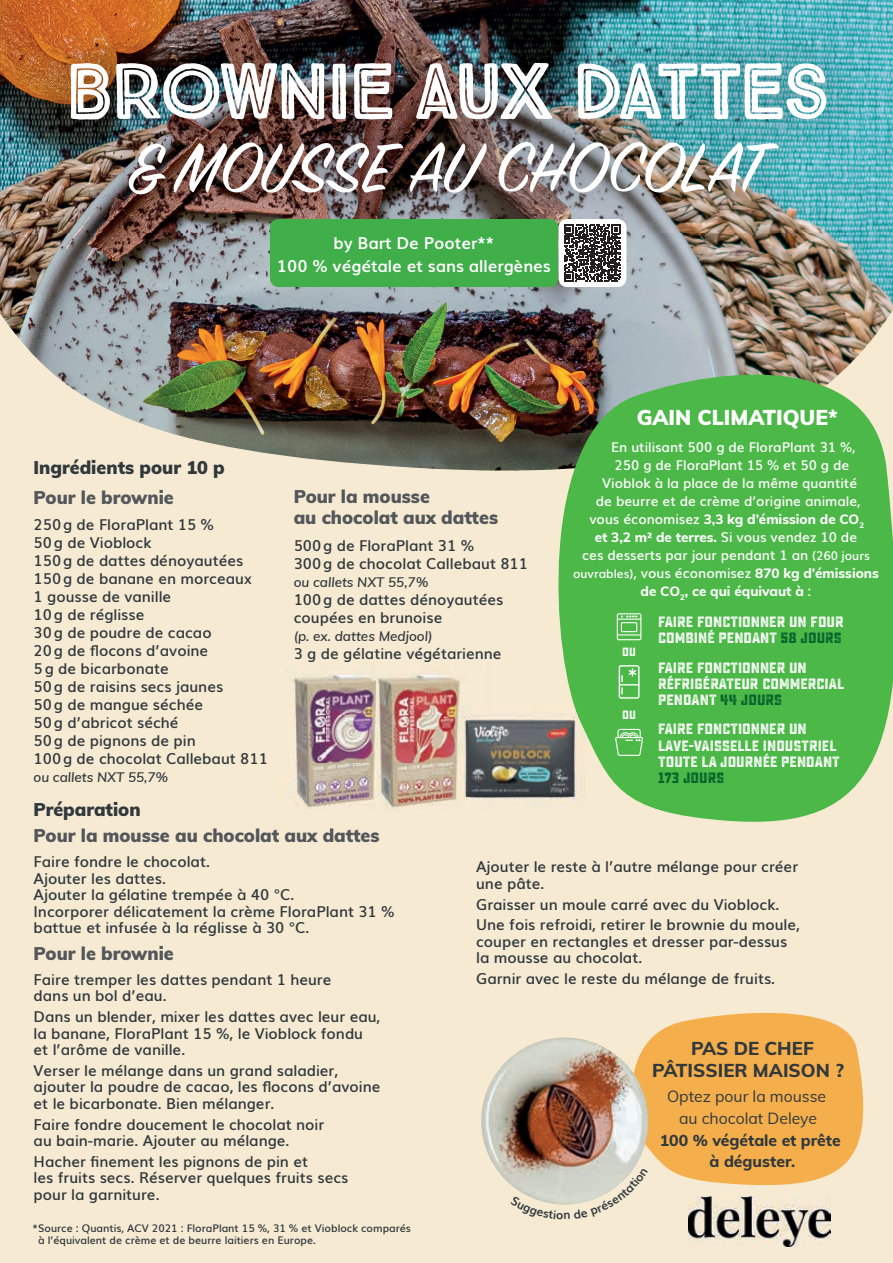
<style>
.page{position:relative;width:893px;height:1263px;background:#fff}
.page>*{position:absolute;margin:0;border:0;box-sizing:border-box;transform-origin:0 0}
.t1{font:79.5px "True North Inline Black W01";letter-spacing:-.06em;color:#fff}
.t2{font:77.4px "Sign Painter House Script";color:#fff}
.t3{font:900 21px "Muli";color:#fff}
.t4{font:800 18.6px/21.6px "Muli";color:#30383c;text-align:center}
.t5{font:900 18px/21px "Muli";color:#53575b}
.t6{font:900 18px "Muli";color:#30383c}
.t7{font:700 16.5px/23.5px "Muli";color:#fff;text-align:center}
.t8{font:15.75px/21.6px "Muli";color:#30383c;text-align:center}
.t9{font:800 15.75px/21.6px "Muli";color:#30383c;text-align:center}
.t10{font:600 15px/18px "Muli";color:#30383c}
.t11{font:14.85px/16.2px "Sucrose Bold Two";color:#fff}
.t12{font:14.85px "Sucrose Bold Two";color:#00612b}
.t13{font:600 13.5px "Muli";color:#fff}
.t14{font:800 13.5px "Muli";color:#fff}
.t15{font:italic 600 13.5px "Muli";color:#30383c}
.t16{font:12px "Sucrose Bold Two";color:#fff}
.t17{font:600 10.5px/12px "Muli";color:#30383c}
.s1{font-weight:600}
.s2{font-size:12px}
.s3{font-weight:600;font-size:12px}
.s4{color:#00612b}
</style>
<div class="page">
<div style="left:0;top:471px;width:893px;height:792px;background:#f6ead3"></div>
<img style="left:0;top:0;width:893px;height:471px">
<img style="left:30px;top:22px;width:835px;height:211px">
<div style="left:270px;top:219px;width:288px;height:68px;background:#40ae49;border-radius:9px"></div>
<div style="left:558px;top:219px;width:68px;height:68px;background:#fff;border-radius:9px"></div>
<svg style="left:564px;top:225px;width:57px;height:56px"></svg>
<img style="left:286px;top:667px;width:205px;height:48px">
<img style="left:286px;top:715px;width:169px;height:48px">
<img style="left:346px;top:811px;width:48px;height:1px">
<img style="left:407px;top:763px;width:84px;height:48px">
<img style="left:286px;top:763px;width:121px;height:48px">
<img style="left:455px;top:705px;width:82px;height:101px">
<svg style="left:617px;top:1004px;width:260px;height:185px;background:#f4bc6d"></svg>
<svg style="left:537px;top:353px;width:356px;height:479px;background:#67b75d"></svg>
<svg style="left:615px;top:729px;width:28px;height:27px"></svg>
<svg style="left:617px;top:613px;width:24px;height:27px"></svg>
<svg style="left:619px;top:665px;width:20px;height:34px"></svg>
<img style="left:481px;top:1037px;width:167px;height:167px;border-radius:84px">
<img style="left:688px;top:1196px;width:143px;height:50px">
<svg style="left:510px;top:1168px;width:138px;height:51px;background:#e2decd"></svg>
<h1 class="t1" style="left:65px;top:43px;width:767px">BROWNIE AUX DATTES</h1>
<h2 class="t2" style="left:126px;top:120px;width:645px">&amp; MOUSSE AU CHOCOLAT</h2>
<p class="t7" style="left:277px;top:230px;width:275px">by Bart De Pooter**<br>100 % végétale et sans allergènes</p>
<p class="t6" style="left:34px;top:454px;width:193px">Ingrédients pour 10 p</p>
<p class="t5" style="left:34px;top:486px;width:142px">Pour le brownie</p>
<p class="t10" style="left:34px;top:515px;width:236px">250 g de FloraPlant 15 %<br>50 g de Vioblock<br>150 g de dattes dénoyautées<br>150 g de banane en morceaux<br>1 gousse de vanille<br>10 g de réglisse<br>30 g de poudre de cacao<br>20 g de flocons d’avoine<br>5 g de bicarbonate<br>50 g de raisins secs jaunes<br>50 g de mangue séchée<br>50 g d’abricot séché<br>50 g de pignons de pin<br>100 g de chocolat Callebaut 811</p>
<p class="t15" style="left:34px;top:767px;width:136px">ou callets NXT 55,7%</p>
<p class="t5" style="left:294px;top:485px;width:206px">Pour la mousse<br>au chocolat aux dattes</p>
<p class="t10" style="left:294px;top:535px;width:236px">500 g de FloraPlant 31 %<br>300 g de chocolat Callebaut 811</p>
<p class="t15" style="left:294px;top:572px;width:136px">ou callets NXT 55,7%</p>
<p class="t10" style="left:294px;top:589px;width:211px">100 g de dattes dénoyautées coupées en brunoise</p>
<p class="t15" style="left:294px;top:626px;width:140px">(p. ex. dattes Medjool)</p>
<p class="t10" style="left:294px;top:643px;width:209px">3 g de gélatine végétarienne</p>
<h3 class="t3" style="left:637px;top:402px;width:203px">GAIN CLIMATIQUE*</h3>
<p class="t13" style="left:611px;top:436px;width:246px">En utilisant 500 g de FloraPlant 31 %,</p>
<p class="t13" style="left:615px;top:454px;width:236px">250 g de FloraPlant 15 % et 50 g de</p>
<p class="t13" style="left:602px;top:472px;width:256px">Vioblok à la place de la même quantité</p>
<p class="t13" style="left:596px;top:490px;width:266px">de beurre et de crème d’origine animale,</p>
<p class="t14" style="left:589px;top:509px;width:276px"><span class="s1">vous économisez</span> 3,3 kg d’émission de CO<sub>2</sub></p>
<p class="t14" style="left:595px;top:527px;width:264px">et 3,2 m2 de terres. <span class="s1">Si vous vendez 10 de</span></p>
<p class="t13" style="left:582px;top:544px;width:289px">ces desserts par jour pendant 1 an <span class="s2">(260 jours</span></p>
<p class="t14" style="left:573px;top:563px;width:307px"><span class="s3">ouvrables)</span><span class="s1">, vous économisez</span> 870 kg d’émissions</p>
<p class="t14" style="left:641px;top:581px;width:172px">de CO<sub>2</sub>, ce qui équivaut à <span class="s1">:</span></p>
<p class="t11" style="left:658px;top:614px;width:187px">FAIRE FONCTIONNER UN FOUR<br>COMBINÉ PENDANT <span class="s4">58 JOURS</span></p>
<p class="t11" style="left:658px;top:660px;width:188px">FAIRE FONCTIONNER UN<br>RÉFRIGÉRATEUR COMMERCIAL<br>PENDANT <span class="s4">44 JOURS</span></p>
<p class="t11" style="left:658px;top:721px;width:183px">FAIRE FONCTIONNER UN<br>LAVE-VAISSELLE INDUSTRIEL<br>TOUTE LA JOURNÉE PENDANT</p>
<p class="t12" style="left:658px;top:769px;width:68px">173 JOURS</p>
<p class="t16" style="left:622px;top:645px;width:15px">OU</p>
<p class="t16" style="left:622px;top:707px;width:15px">OU</p>
<p class="t6" style="left:34px;top:796px;width:109px">Préparation</p>
<p class="t5" style="left:34px;top:824px;width:347px">Pour la mousse au chocolat aux dattes</p>
<p class="t10" style="left:34px;top:852px;width:363px;line-height:16.5px">Faire fondre le chocolat.<br>Ajouter les dattes.<br>Ajouter la gélatine trempée à 40 °C.<br>Incorporer délicatement la crème FloraPlant 31 % battue et infusée à la réglisse à 30 °C.</p>
<p class="t5" style="left:34px;top:942px;width:142px">Pour le brownie</p>
<p class="t10" style="left:34px;top:970px;width:299px;line-height:16.5px">Faire tremper les dattes pendant 1 heure dans un bol d’eau.</p>
<p class="t10" style="left:34px;top:1007px;width:348px;line-height:16.5px">Dans un blender, mixer les dattes avec leur eau, la banane, FloraPlant 15 %, le Vioblock fondu et l’arôme de vanille.</p>
<p class="t10" style="left:34px;top:1061px;width:348px;line-height:16.5px">Verser le mélange dans un grand saladier, ajouter la poudre de cacao, les flocons d’avoine et le bicarbonate. Bien mélanger.</p>
<p class="t10" style="left:34px;top:1115px;width:292px;line-height:16.5px">Faire fondre doucement le chocolat noir au bain-marie. Ajouter au mélange.</p>
<p class="t10" style="left:34px;top:1152px;width:316px;line-height:16.5px">Hacher finement les pignons de pin et<br>les fruits secs. Réserver quelques fruits secs pour la garniture.</p>
<p class="t17" style="left:38px;top:1221px;width:374px;text-indent:-6px">* Source : Quantis, ACV 2021 : FloraPlant 15 %, 31 % et Vioblock comparés à l’équivalent de crème et de beurre laitiers en Europe.</p>
<p class="t10" style="left:476px;top:858px;width:324px;line-height:16.5px">Ajouter le reste à l’autre mélange pour créer une pâte.</p>
<p class="t10" style="left:476px;top:893px;width:325px;line-height:20.7px">Graisser un moule carré avec du Vioblock.<br>Une fois refroidi, retirer le brownie du moule,</p>
<p class="t10" style="left:476px;top:932px;width:313px;line-height:16.5px">couper en rectangles et dresser par-dessus la mousse au chocolat.</p>
<p class="t10" style="left:476px;top:968px;width:301px">Garnir avec le reste du mélange de fruits.</p>
<p class="t4" style="left:652px;top:1037px;width:193px">PAS DE CHEF<br>PÂTISSIER MAISON ?</p>
<p class="t8" style="left:667px;top:1085px;width:161px">Optez pour la mousse au chocolat Deleye</p>
<p class="t9" style="left:660px;top:1128px;width:182px">100 % végétale et prête à déguster.</p>
</div>
